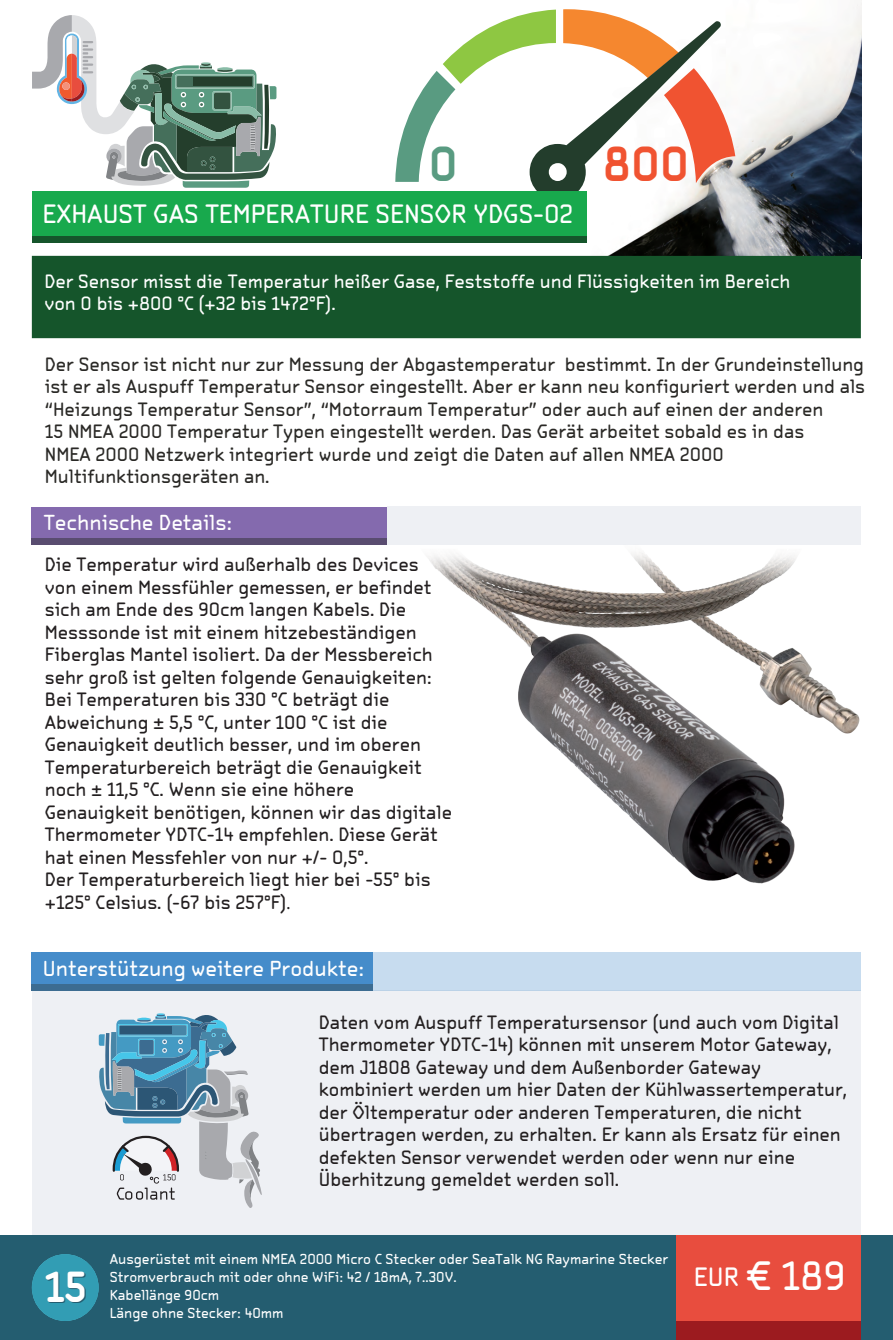
<style>
.page{position:relative;width:893px;height:1340px;background:#fff}
.page>*{position:absolute;margin:0;border:0;box-sizing:border-box;transform-origin:0 0}
.t1{font:700 45.9px "OCRA Tribute Com";color:#f05331}
.t2{font:700 45.9px "OCRA Tribute Com";color:#599b81}
.t3{font:700 40.5px "OCRA Tribute Com";color:#fff}
.t4{font:38.25px "OCRA Tribute Com";color:#fff}
.t5{font:24.75px "OCRA Tribute Com";color:#fff}
.t6{font:20.25px "OCRA Tribute Com";color:#fff}
.t7{font:18px/22.5px "OCRA Tribute Com";color:#231f20}
.t8{font:18px/22.5px "OCRA Tribute Com";color:#2a2926}
.t9{font:18px/22.5px "OCRA Tribute Com";color:#fff}
.t10{font:13.5px/18px "OCRA Tribute Com";color:#fff}
.s1{font-family:"Myriad Pro"}
.s2{font-size:24.75px}
</style>
<div class="page">
<div style="left:32px;top:990px;width:829px;height:326px;background:#eef0f4"></div>
<div style="left:227px;top:952px;width:633px;height:38px;background:#c7dcef"></div>
<div style="left:32px;top:952px;width:341px;height:32px;background:#458cca"></div>
<div style="left:32px;top:984px;width:341px;height:6px;background:#3c6c91"></div>
<svg style="left:99px;top:1013px;width:163px;height:195px"></svg>
<div style="left:387px;top:506px;width:474px;height:38px;background:#eef0f4"></div>
<img style="left:588px;top:4px;width:273px;height:252px">
<div style="left:32px;top:506px;width:355px;height:32px;background:#846aae"></div>
<div style="left:32px;top:538px;width:355px;height:7px;background:#594c70"></div>
<div style="left:32px;top:256px;width:829px;height:82px;background:#15552b"></div>
<div style="left:0;top:1234px;width:893px;height:105px;background:#245d70"></div>
<div style="left:676px;top:1234px;width:185px;height:105px;background:#e84d3e"></div>
<div style="left:676px;top:1320px;width:185px;height:19px;background:#9c1b1f"></div>
<div style="left:32px;top:1254px;width:67px;height:66px;background:#329db4;border-radius:50%"></div>
<svg style="left:32px;top:15px;width:244px;height:173px"></svg>
<svg style="left:395px;top:9px;width:340px;height:191px"></svg>
<div style="left:32px;top:191px;width:554px;height:45px;background:#18a94d"></div>
<div style="left:32px;top:236px;width:554px;height:6px;background:#15552b"></div>
<img style="left:414px;top:544px;width:447px;height:340px">
<h1 class="t2" style="left:429px;top:136px;width:30px">0</h1>
<h1 class="t1" style="left:603px;top:136px;width:88px">800</h1>
<h3 class="t5" style="left:43px;top:198px;width:532px">EXHAUST GAS TEMPERATURE SENSOR YDGS-02</h3>
<p class="t9" style="left:44px;top:270px;width:747px">Der Sensor misst die Temperatur heißer Gase, Feststoffe und Flüssigkeiten im Bereich von 0 bis +800 °C (+32 bis 1472°F).</p>
<p class="t8" style="left:45px;top:353px;width:822px">Der Sensor ist nicht nur zur Messung der Abgastemperatur bestimmt. In der Grundeinstellung ist er als Auspuff Temperatur Sensor eingestellt. Aber er kann neu konfiguriert werden und als “Heizungs Temperatur Sensor”, “Motorraum Temperatur” oder auch auf einen der anderen<br>15 NMEA 2000 Temperatur Typen eingestellt werden. Das Gerät arbeitet sobald es in das<br>NMEA 2000 Netzwerk integriert wurde und zeigt die Daten auf allen NMEA 2000<br>Multifunktionsgeräten an.</p>
<p class="t6" style="left:44px;top:510px;width:190px">Technische Details:</p>
<p class="t7" style="left:45px;top:553px;width:409px">Die Temperatur wird außerhalb des Devices von einem Messfühler gemessen, er befindet sich am Ende des 90cm langen Kabels. Die Messsonde ist mit einem hitzebeständigen Fiberglas Mantel isoliert. Da der Messbereich sehr groß ist gelten folgende Genauigkeiten:<br>Bei Temperaturen bis 330 °C beträgt die Abweichung ± 5,5 °C, unter 100 °C ist die Genauigkeit deutlich besser, und im oberen Temperaturbereich beträgt die Genauigkeit noch ± 11,5 °C. Wenn sie eine höhere Genauigkeit benötigen, können wir das digitale Thermometer YDTC-14 empfehlen. Diese Gerät hat einen Messfehler von nur +/- 0,5°.<br>Der Temperaturbereich liegt hier bei -55° bis +125° Celsius. (-67 bis 257°F)<span class="s1">.</span></p>
<p class="t6" style="left:43px;top:955px;width:323px">Unterstützung weitere Produkte:</p>
<p class="t7" style="left:319px;top:1011px;width:530px">Daten vom Auspuff Temperatursensor (und auch vom Digital Thermometer YDTC-14) können mit unserem Motor Gateway, dem J1808 Gateway und dem Außenborder Gateway kombiniert werden um hier Daten der Kühlwassertemperatur, der Öltemperatur oder anderen Temperaturen, die nicht übertragen werden, zu erhalten. Er kann als Ersatz für einen defekten Sensor verwendet werden oder wenn nur eine Überhitzung gemeldet werden soll.</p>
<h2 class="t3" style="left:45px;top:1261px;width:43px">15</h2>
<p class="t10" style="left:110px;top:1249px;width:560px">Ausgerüstet mit einem NMEA 2000 Micro C Stecker oder SeaTalk NG Raymarine Stecker Stromverbrauch mit oder ohne WiFi: 42 / 18mA, 7..30V.<br>Kabellänge 90cm<br>Länge ohne Stecker: 40mm</p>
<h3 class="t4" style="left:694px;top:1251px;width:153px"><span class="s2">EUR</span> € 189</h3>
</div>
